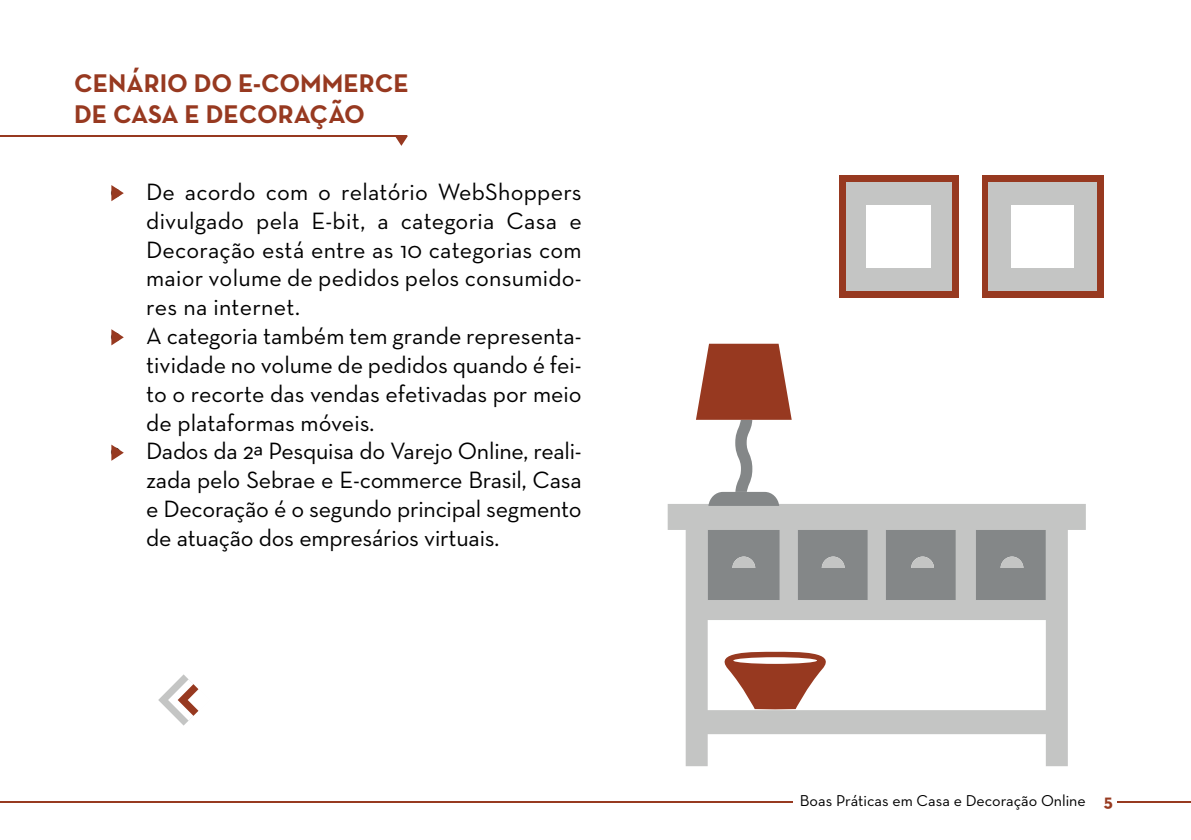
<style>
.page{position:relative;width:1191px;height:840px;background:#fff}
.page>*{position:absolute;margin:0;border:0;box-sizing:border-box;transform-origin:0 0}
.t1{font:700 26px/31.2px "Neutra Text";color:#973920}
.t2{font:24px/28.8px "Neutra Text";color:#000;text-align:justify}
.t3{font:16px "Neutra Text";color:#000}
.s1{font-weight:700;font-size:18px;color:#973a20}
</style>
<div class="page">
<hr style="left:1117px;top:800px;width:74px;height:2px;background:#973a20">
<hr style="left:0;top:800px;width:792px;height:2px;background:#973a20">
<hr style="left:0;top:135px;width:407px;height:2px;background:#973920">
<svg style="left:395px;top:135px;width:13px;height:11px"></svg>
<svg style="left:158px;top:674px;width:41px;height:51px"></svg>
<svg style="left:667px;top:504px;width:418px;height:261px"></svg>
<svg style="left:707px;top:529px;width:72px;height:70px;background:#888b8c"></svg>
<svg style="left:797px;top:529px;width:70px;height:70px;background:#888b8c"></svg>
<svg style="left:885px;top:529px;width:70px;height:70px;background:#888b8c"></svg>
<svg style="left:975px;top:529px;width:70px;height:70px;background:#888b8c"></svg>
<svg style="left:696px;top:343px;width:95px;height:162px"></svg>
<div style="left:839px;top:176px;width:119px;height:122px;background:#973920"></div>
<div style="left:846px;top:183px;width:105px;height:108px;background:#c4c5c4"></div>
<div style="left:866px;top:206px;width:65px;height:62px;background:#fff"></div>
<div style="left:981px;top:176px;width:122px;height:122px;background:#973920"></div>
<div style="left:988px;top:183px;width:108px;height:108px;background:#c4c5c4"></div>
<div style="left:1011px;top:206px;width:62px;height:62px;background:#fff"></div>
<svg style="left:111px;top:185px;width:13px;height:16px"></svg>
<svg style="left:111px;top:329px;width:13px;height:16px"></svg>
<svg style="left:111px;top:444px;width:13px;height:16px"></svg>
<p class="t1" style="left:74px;top:67px;width:336px">CENÁRIO DO E-COMMERCE<br>DE CASA E DECORAÇÃO</p>
<p class="t2" style="left:146px;top:177px;width:437px;text-indent:-36px">• De acordo com o relatório WebShoppers divulgado pela E-bit, a categoria Casa e Decoração está entre as 10 categorias com maior volume de pedidos pelos consumido&shy;res na internet.</p>
<p class="t2" style="left:146px;top:321px;width:437px;text-indent:-36px">• A categoria também tem grande representa&shy;tividade no volume de pedidos quando é fei&shy;to o recorte das vendas efetivadas por meio de plataformas móveis.</p>
<p class="t2" style="left:146px;top:436px;width:437px;text-indent:-36px">• Dados da 2ª Pesquisa do Varejo Online, reali&shy;zada pelo Sebrae e E-commerce Brasil, Casa e Decoração é o segundo principal segmento de atuação dos empresários virtuais.</p>
<p class="t3" style="left:800px;top:790px;width:315px">Boas Práticas em Casa e Decoração Online <span class="s1">5</span></p>
</div>
